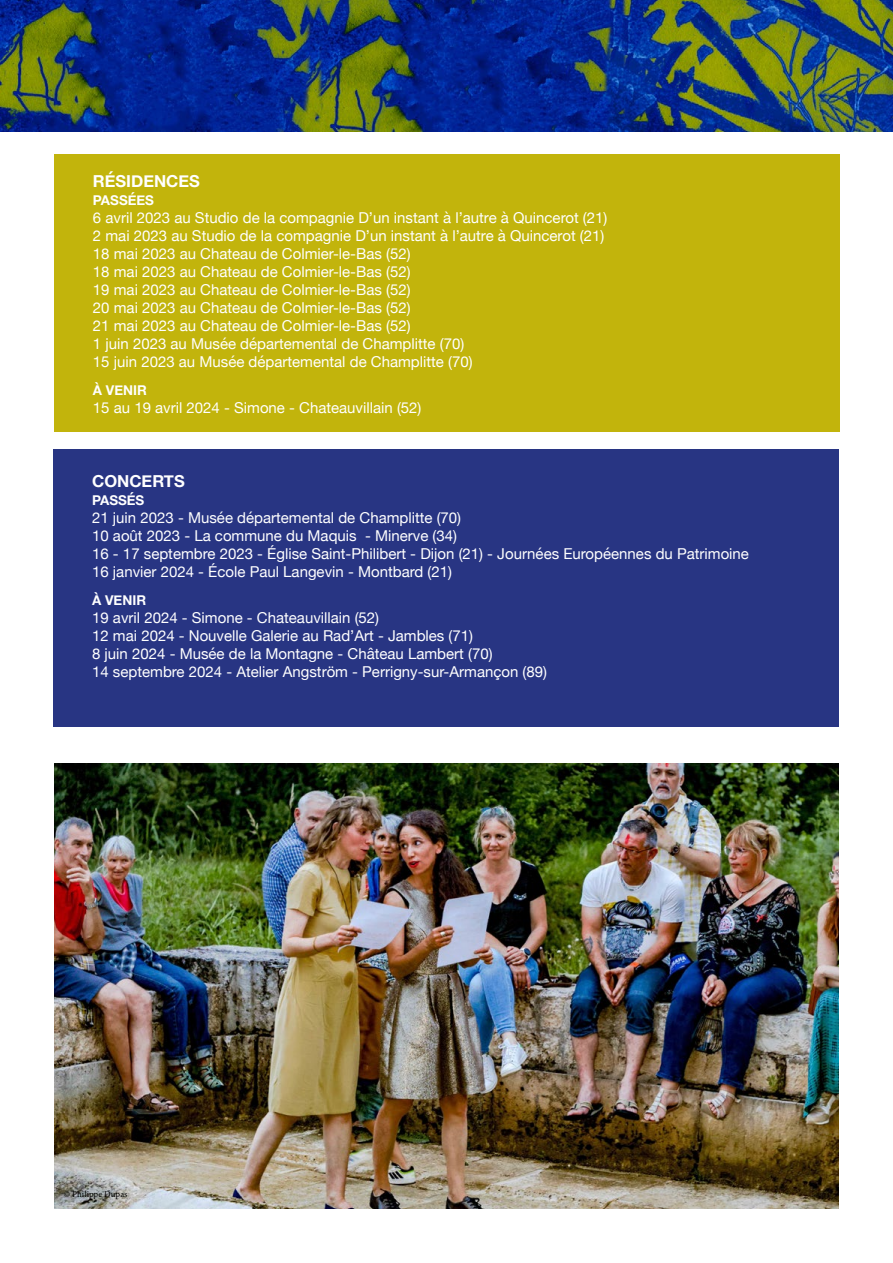
<style>
.page{position:relative;width:893px;height:1263px;background:#fff}
.page>*{position:absolute;margin:0;border:0;box-sizing:border-box;transform-origin:0 0}
.t1{font:700 16.5px "Helvetica Neue";color:#fff}
.t2{font:15px/18px "Helvetica Neue";color:#fff}
.t3{font:700 13.5px "Helvetica Neue";color:#fff}
.t4{font:9px "Minion Pro";color:#000}
</style>
<div class="page">
<div style="left:54px;top:154px;width:786px;height:278px;background:#c2b40c"></div>
<img style="left:0;top:0;width:893px;height:132px">
<img style="left:54px;top:763px;width:785px;height:446px">
<div style="left:53px;top:449px;width:786px;height:278px;background:#283583"></div>
<p class="t1" style="left:93px;top:168px;width:108px">RÉSIDENCES</p>
<p class="t3" style="left:93px;top:189px;width:63px">PASSÉES</p>
<p class="t2" style="left:93px;top:209px;width:516px">6 avril 2023 au Studio de la compagnie D’un instant à l’autre à Quincerot (21)<br>2 mai 2023 au Studio de la compagnie D’un instant à l’autre à Quincerot (21)<br>18 mai 2023 au Chateau de Colmier-le-Bas (52)<br>18 mai 2023 au Chateau de Colmier-le-Bas (52)<br>19 mai 2023 au Chateau de Colmier-le-Bas (52)<br>20 mai 2023 au Chateau de Colmier-le-Bas (52)<br>21 mai 2023 au Chateau de Colmier-le-Bas (52)<br>1 juin 2023 au Musée départemental de Champlitte (70)<br>15 juin 2023 au Musée départemental de Champlitte (70)</p>
<p class="t3" style="left:93px;top:380px;width:55px">À VENIR</p>
<p class="t2" style="left:93px;top:400px;width:330px">15 au 19 avril 2024 - Simone - Chateauvillain (52)</p>
<p class="t1" style="left:92px;top:468px;width:94px">CONCERTS</p>
<p class="t3" style="left:92px;top:489px;width:54px">PASSÉS</p>
<p class="t2" style="left:92px;top:509px;width:658px">21 juin 2023 - Musée départemental de Champlitte (70)<br>10 août 2023 - La commune du Maquis - Minerve (34)<br>16 - 17 septembre 2023 - Église Saint-Philibert - Dijon (21) - Journées Européennes du Patrimoine 16 janvier 2024 - École Paul Langevin - Montbard (21)</p>
<p class="t3" style="left:92px;top:590px;width:55px">À VENIR</p>
<p class="t2" style="left:92px;top:609px;width:456px">19 avril 2024 - Simone - Chateauvillain (52)<br>12 mai 2024 - Nouvelle Galerie au Rad’Art - Jambles (71)<br>8 juin 2024 - Musée de la Montagne - Château Lambert (70)<br>14 septembre 2024 - Atelier Angström - Perrigny-sur-Armançon (89)</p>
<p class="t4" style="left:64px;top:1188px;width:65px">© Philippe Dupas</p>
</div>
